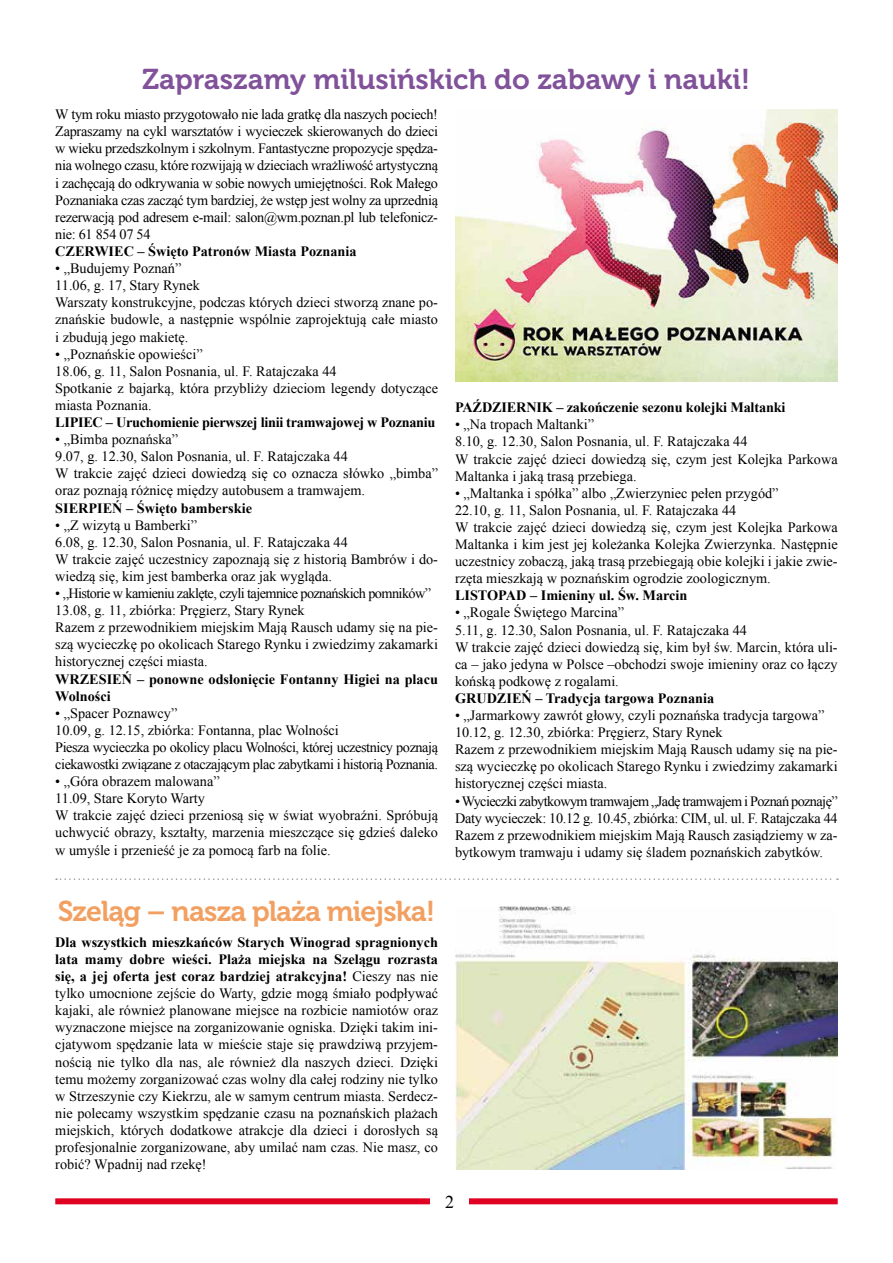
<style>
.page{position:relative;width:893px;height:1263px;background:#fff}
.page>*{position:absolute;margin:0;border:0;box-sizing:border-box;transform-origin:0 0}
.t1{font:28.5px "Museo 700";color:#81519a}
.t2{font:28.5px "Museo 700";letter-spacing:-.03em;color:#f2a061}
.t3{font:18px "Times New Roman";color:#000}
.t4{font:14.25px/17.1px "Times New Roman";color:#000}
.t5{font:700 14.25px/17.1px "Times New Roman";color:#000}
.t6{font:14.25px/17.1px "Times New Roman";letter-spacing:-.03em;color:#000}
.t7{font:700 14.25px "Times New Roman";letter-spacing:-.02em;color:#000}
.s1{font-weight:700}
</style>
<div class="page">
<div style="left:55px;top:1198px;width:783px;height:6px;background:#df0022"></div>
<div style="left:431px;top:1190px;width:38px;height:23px;background:#fff"></div>
<img style="left:455px;top:110px;width:383px;height:271px">
<img style="left:455px;top:906px;width:383px;height:263px">
<svg style="left:56px;top:878px;width:782px;height:2px"></svg>
<h1 class="t1" style="left:143px;top:64px;width:609px">Zapraszamy milusińskich do zabawy i nauki!</h1>
<p class="t4" style="left:55px;top:106px;width:384px;text-align:justify">W tym roku miasto przygotowało nie lada gratkę dla naszych pociech!<br>Zapraszamy na cykl warsztatów i wycieczek skierowanych do dzieci w wieku przedszkolnym i szkolnym. Fantastyczne propozycje spędza&shy;nia wolnego czasu, które rozwijają w dzieciach wrażliwość artystyczną i zachęcają do odkrywania w sobie nowych umiejętności. Rok Małego Poznaniaka czas zacząć tym bardziej, że wstęp jest wolny za uprzednią rezerwacją pod adresem e-mail: salon@wm.poznan.pl lub telefonicz&shy;nie: 61 854 07 54</p>
<p class="t5" style="left:55px;top:242px;width:303px">CZERWIEC – Święto Patronów Miasta Poznania</p>
<p class="t4" style="left:55px;top:260px;width:384px">• „Budujemy Poznań”<br>11.06, g. 17, Stary Rynek<br>Warszaty konstrukcyjne, podczas których dzieci stworzą znane po&shy;znańskie budowle, a następnie wspólnie zaprojektują całe miasto i zbudują jego makietę.</p>
<p class="t4" style="left:55px;top:345px;width:384px">• „Poznańskie opowieści”<br>18.06, g. 11, Salon Posnania, ul. F. Ratajczaka 44<br>Spotkanie z bajarką, która przybliży dzieciom legendy dotyczące miasta Poznania.</p>
<p class="t7" style="left:55px;top:412px;width:382px">LIPIEC – Uruchomienie pierwszej linii tramwajowej w Poznaniu</p>
<p class="t4" style="left:55px;top:431px;width:384px">• „Bimba poznańska”<br>9.07, g. 12.30, Salon Posnania, ul. F. Ratajczaka 44<br>W trakcie zajęć dzieci dowiedzą się co oznacza słówko „bimba” oraz poznają różnicę między autobusem a tramwajem.</p>
<p class="t5" style="left:55px;top:499px;width:198px">SIERPIEŃ – Święto bamberskie</p>
<p class="t4" style="left:55px;top:516px;width:384px">• „Z wizytą u Bamberki”<br>6.08, g. 12.30, Salon Posnania, ul. F. Ratajczaka 44<br>W trakcie zajęć uczestnicy zapoznają się z historią Bambrów i do&shy;wiedzą się, kim jest bamberka oraz jak wygląda.</p>
<p class="t4" style="left:55px;top:584px;width:384px">• „Historie w kamieniu zaklęte, czyli tajemnice poznańskich pomników” 13.08, g. 11, zbiórka: Pręgierz, Stary Rynek<br>Razem z przewodnikiem miejskim Mają Rausch udamy się na pie&shy;szą wycieczkę po okolicach Starego Rynku i zwiedzimy zakamarki historycznej części miasta.</p>
<p class="t5" style="left:55px;top:670px;width:384px">WRZESIEŃ – ponowne odsłonięcie Fontanny Higiei na placu<br>Wolności</p>
<p class="t6" style="left:55px;top:704px;width:384px">• „Spacer Poznawcy”<br>10.09, g. 12.15, zbiórka: Fontanna, plac Wolności<br>Piesza wycieczka po okolicy placu Wolności, której uczestnicy poznają ciekawostki związane z otaczającym plac zabytkami i historią Poznania.</p>
<p class="t4" style="left:55px;top:773px;width:384px">• „Góra obrazem malowana”<br>11.09, Stare Koryto Warty<br>W trakcie zajęć dzieci przeniosą się w świat wyobraźni. Spróbują uchwycić obrazy, kształty, marzenia mieszczące się gdzieś daleko w umyśle i przenieść je za pomocą farb na folie.</p>
<h1 class="t2" style="left:58px;top:895px;width:379px">Szeląg – nasza plaża miejska!</h1>
<p class="t4" style="left:55px;top:933px;width:384px;text-align:justify"><span class="s1">Dla wszystkich mieszkańców Starych Winograd spragnionych lata mamy dobre wieści. Plaża miejska na Szelągu rozrasta się, a jej oferta jest coraz bardziej atrakcyjna!</span> Cieszy nas nie tylko umocnione zejście do Warty, gdzie mogą śmiało podpływać kajaki, ale również planowane miejsce na rozbicie namiotów oraz wyznaczone miejsce na zorganizowanie ogniska. Dzięki takim ini&shy;cjatywom spędzanie lata w mieście staje się prawdziwą przyjem&shy;nością nie tylko dla nas, ale również dla naszych dzieci. Dzięki temu możemy zorganizować czas wolny dla całej rodziny nie tylko w Strzeszynie czy Kiekrzu, ale w samym centrum miasta. Serdecz&shy;nie polecamy wszystkim spędzanie czasu na poznańskich plażach miejskich, których dodatkowe atrakcje dla dzieci i dorosłych są profesjonalnie zorganizowane, aby umilać nam czas. Nie masz, co robić? Wpadnij nad rzekę!</p>
<p class="t5" style="left:455px;top:398px;width:332px">PAŹDZIERNIK – zakończenie sezonu kolejki Maltanki</p>
<p class="t4" style="left:455px;top:416px;width:384px">• „Na tropach Maltanki”<br>8.10, g. 12.30, Salon Posnania, ul. F. Ratajczaka 44<br>W trakcie zajęć dzieci dowiedzą się, czym jest Kolejka Parkowa Maltanka i jaką trasą przebiega.</p>
<p class="t4" style="left:455px;top:484px;width:384px">• „Maltanka i spółka” albo „Zwierzyniec pełen przygód”<br>22.10, g. 11, Salon Posnania, ul. F. Ratajczaka 44<br>W trakcie zajęć dzieci dowiedzą się, czym jest Kolejka Parkowa Maltanka i kim jest jej koleżanka Kolejka Zwierzynka. Następnie uczestnicy zobaczą, jaką trasą przebiegają obie kolejki i jakie zwie&shy;rzęta mieszkają w poznańskim ogrodzie zoologicznym.</p>
<p class="t5" style="left:455px;top:587px;width:234px">LISTOPAD – Imieniny ul. Św. Marcin</p>
<p class="t4" style="left:455px;top:604px;width:384px">• „Rogale Świętego Marcina”<br>5.11, g. 12.30, Salon Posnania, ul. F. Ratajczaka 44<br>W trakcie zajęć dzieci dowiedzą się, kim był św. Marcin, która uli&shy;ca – jako jedyna w Polsce –obchodzi swoje imieniny oraz co łączy końską podkowę z rogalami.</p>
<p class="t5" style="left:455px;top:689px;width:261px">GRUDZIEŃ – Tradycja targowa Poznania</p>
<p class="t4" style="left:455px;top:706px;width:384px">• „Jarmarkowy zawrót głowy, czyli poznańska tradycja targowa” 10.12, g. 12.30, zbiórka: Pręgierz, Stary Rynek<br>Razem z przewodnikiem miejskim Mają Rausch udamy się na pie&shy;szą wycieczkę po okolicach Starego Rynku i zwiedzimy zakamarki historycznej części miasta.</p>
<p class="t4" style="left:455px;top:792px;width:384px;text-align:justify">• Wycieczki zabytkowym tramwajem „Jadę tramwajem i Poznań poznaję” Daty wycieczek: 10.12 g. 10.45, zbiórka: CIM, ul. ul. F. Ratajczaka 44<br>Razem z przewodnikiem miejskim Mają Rausch zasiądziemy w za&shy;bytkowym tramwaju i udamy się śladem poznańskich zabytków.</p>
<p class="t3" style="left:445px;top:1189px;width:10px">2</p>
</div>
